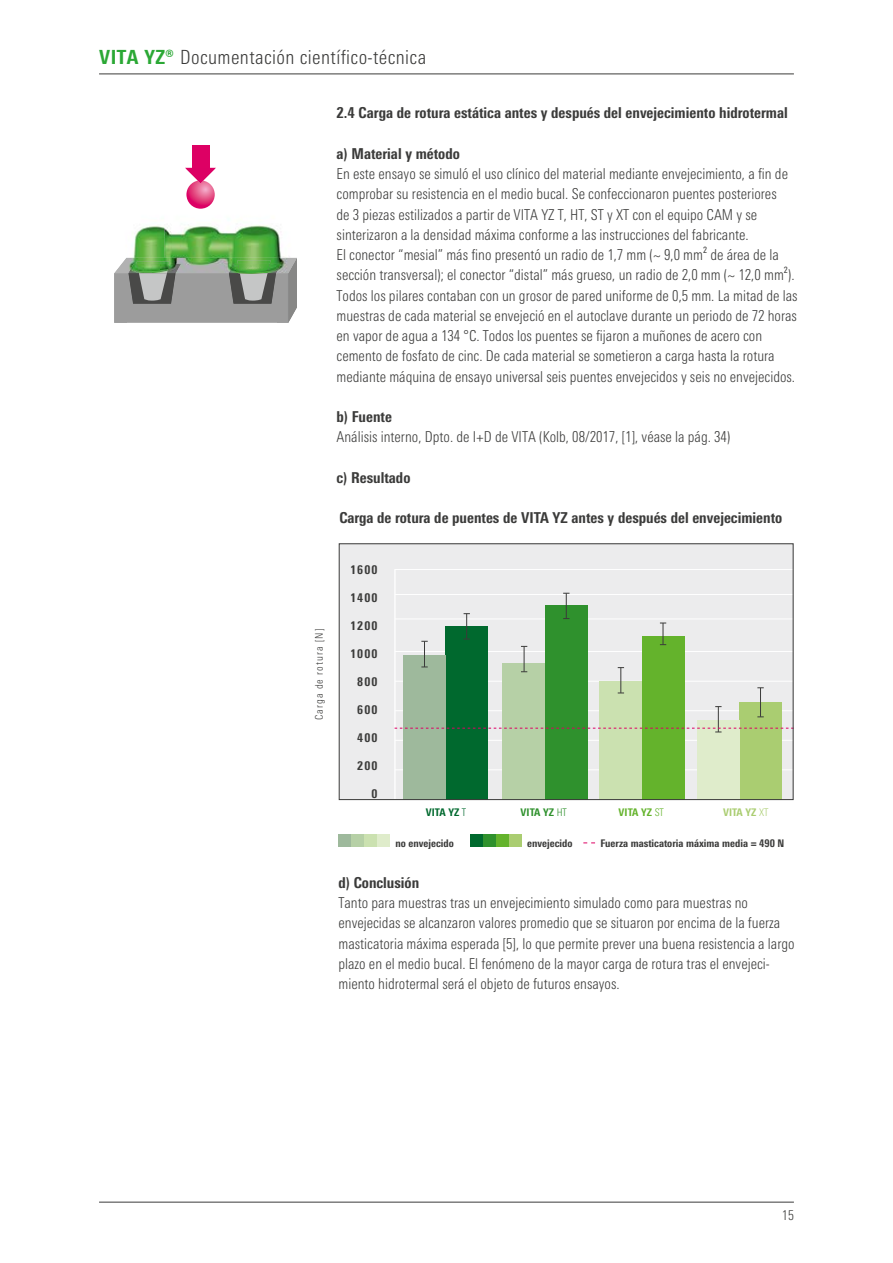
<style>
.page{position:relative;width:893px;height:1263px;background:#fff}
.page>*{position:absolute;margin:0;border:0;box-sizing:border-box;transform-origin:0 0}
.t1{font:300 condensed 19.5px "Univers Next Pro";letter-spacing:.02em;color:#3b3b3a}
.t2{font:300 condensed 15px/20.2px "Univers Next Pro";color:#3b3b3a}
.t3{font:800 condensed 15px "Univers Next Pro";color:#3b3b3a}
.t4{font:300 condensed 13.5px "Univers Next Pro";color:#3b3b3a}
.t5{font:800 condensed 12px "Univers Next Pro";letter-spacing:.1em;color:#3b3b3a}
.t6{font:800 condensed 10.5px "Univers Next Pro";color:#3b3b3a}
.t7{font:300 condensed 10.5px "Univers Next Pro";letter-spacing:.1em;color:#3b3b3a}
.t8{font:800 condensed 10.5px "Univers Next Pro";color:#2f912d}
.t9{font:800 condensed 10.5px "Univers Next Pro";color:#64b32c}
.t10{font:800 condensed 10.5px "Univers Next Pro";color:#aacd71}
.t11{font:800 condensed 10.5px "Univers Next Pro";color:#00692e}
.s1{font-weight:800;color:#2ba835}
.s2{font-weight:300}
</style>
<div class="page">
<hr style="left:99px;top:74px;width:695px;height:1px;background:#3b3b3a">
<hr style="left:99px;top:1202px;width:695px;height:1px;background:#3b3b3a">
<div style="left:192px;top:145px;width:17px;height:25px;background:#dd0064"></div>
<svg style="left:185px;top:168px;width:31px;height:1px"></svg>
<img style="left:127px;top:225px;width:170px;height:33px">
<img style="left:288px;top:273px;width:9px;height:50px">
<img style="left:114px;top:258px;width:183px;height:15px">
<img style="left:128px;top:264px;width:53px;height:9px">
<img style="left:186px;top:183px;width:29px;height:26px">
<img style="left:128px;top:273px;width:48px;height:31px">
<img style="left:136px;top:261px;width:34px;height:12px">
<img style="left:139px;top:273px;width:28px;height:28px">
<img style="left:229px;top:264px;width:52px;height:9px">
<img style="left:229px;top:273px;width:47px;height:31px">
<img style="left:237px;top:260px;width:34px;height:13px">
<img style="left:240px;top:273px;width:28px;height:28px">
<img style="left:186px;top:169px;width:29px;height:14px">
<div style="left:339px;top:544px;width:454px;height:256px;background:#ececed"></div>
<hr style="left:395px;top:569px;width:398px;height:1px;background:#fff">
<hr style="left:395px;top:740px;width:398px;height:1px;background:#fff">
<hr style="left:395px;top:769px;width:398px;height:1px;background:#fff">
<hr style="left:394px;top:569px;width:2px;height:230px;background:#fff">
<div style="left:445px;top:626px;width:43px;height:173px;background:#00692e"></div>
<div style="left:545px;top:605px;width:43px;height:194px;background:#2f912d"></div>
<div style="left:642px;top:636px;width:42px;height:163px;background:#64b32c"></div>
<div style="left:739px;top:702px;width:43px;height:97px;background:#aacd71"></div>
<div style="left:403px;top:655px;width:42px;height:144px;background:#9eb99c"></div>
<div style="left:502px;top:663px;width:43px;height:136px;background:#b6d0a6"></div>
<div style="left:599px;top:681px;width:43px;height:118px;background:#cbe1b0"></div>
<div style="left:697px;top:720px;width:42px;height:79px;background:#dfeccb"></div>
<svg style="left:395px;top:593px;width:399px;height:140px"></svg>
<div style="left:339px;top:544px;width:454px;height:256px;border:1px solid #3b3b3a"></div>
<div style="left:338px;top:834px;width:13px;height:13px;background:#9eb99c"></div>
<div style="left:351px;top:834px;width:13px;height:13px;background:#b6d0a6"></div>
<div style="left:364px;top:834px;width:13px;height:13px;background:#cbe1b0"></div>
<div style="left:377px;top:834px;width:12px;height:13px;background:#dfeccb"></div>
<div style="left:470px;top:834px;width:13px;height:13px;background:#00692e"></div>
<div style="left:483px;top:834px;width:13px;height:13px;background:#2f912d"></div>
<div style="left:496px;top:834px;width:13px;height:13px;background:#64b32c"></div>
<div style="left:509px;top:834px;width:12px;height:13px;background:#aacd71"></div>
<h1 class="t1" style="left:99px;top:46px;width:328px"><span class="s1">VITA YZ®</span> Documentación científico-técnica</h1>
<p class="t3" style="left:337px;top:104px;width:453px">2.4 Carga de rotura estática antes y después del envejecimiento hidrotermal</p>
<p class="t3" style="left:337px;top:145px;width:125px">a) Material y método</p>
<p class="t2" style="left:337px;top:164px;width:462px">En este ensayo se simuló el uso clínico del material mediante envejecimiento, a fin de comprobar su resistencia en el medio bucal. Se confeccionaron puentes posteriores<br>de 3 piezas estilizados a partir de VITA YZ T, HT, ST y XT con el equipo CAM y se sinterizaron a la densidad máxima conforme a las instrucciones del fabricante.<br>El conector “mesial” más fino presentó un radio de 1,7 mm (~ 9,0 mm² de área de la sección transversal); el conector “distal” más grueso, un radio de 2,0 mm (~ 12,0 mm²).<br>Todos los pilares contaban con un grosor de pared uniforme de 0,5 mm. La mitad de las muestras de cada material se envejeció en el autoclave durante un periodo de 72 horas en vapor de agua a 134 °C. Todos los puentes se fijaron a muñones de acero con cemento de fosfato de cinc. De cada material se sometieron a carga hasta la rotura mediante máquina de ensayo universal seis puentes envejecidos y seis no envejecidos.</p>
<p class="t3" style="left:337px;top:408px;width:57px">b) Fuente</p>
<p class="t2" style="left:337px;top:427px;width:395px">Análisis interno, Dpto. de I+D de VITA (Kolb, 08/2017, [1], véase la pág. 34)</p>
<p class="t3" style="left:337px;top:469px;width:75px">c) Resultado</p>
<p class="t3" style="left:339px;top:509px;width:444px">Carga de rotura de puentes de VITA YZ antes y después del envejecimiento</p>
<p class="t7" style="left:313px;top:720px;width:93px;rotate:-90deg">Carga de rotura [N]</p>
<p class="t5" style="left:350px;top:562px;width:29px">1600</p>
<p class="t5" style="left:350px;top:590px;width:29px">1400</p>
<p class="t5" style="left:350px;top:618px;width:29px">1200</p>
<p class="t5" style="left:350px;top:646px;width:29px">1000</p>
<p class="t5" style="left:357px;top:674px;width:22px">800</p>
<p class="t5" style="left:357px;top:702px;width:22px">600</p>
<p class="t5" style="left:357px;top:730px;width:22px">400</p>
<p class="t5" style="left:357px;top:758px;width:22px">200</p>
<p class="t5" style="left:372px;top:786px;width:7px">0</p>
<p class="t11" style="left:426px;top:806px;width:42px">VITA YZ <span class="s2">T</span></p>
<p class="t8" style="left:521px;top:806px;width:48px">VITA YZ <span class="s2">HT</span></p>
<p class="t9" style="left:619px;top:806px;width:47px">VITA YZ <span class="s2">ST</span></p>
<p class="t10" style="left:723px;top:806px;width:47px">VITA YZ <span class="s2">XT</span></p>
<p class="t6" style="left:600px;top:837px;width:186px">Fuerza masticatoria máxima media = 490 N</p>
<p class="t6" style="left:395px;top:837px;width:60px">no envejecido</p>
<p class="t6" style="left:527px;top:837px;width:47px">envejecido</p>
<p class="t3" style="left:338px;top:874px;width:82px">d) Conclusión</p>
<p class="t2" style="left:338px;top:893px;width:458px">Tanto para muestras tras un envejecimiento simulado como para muestras no envejecidas se alcanzaron valores promedio que se situaron por encima de la fuerza masticatoria máxima esperada [5], lo que permite prever una buena resistencia a largo plazo en el medio bucal. El fenómeno de la mayor carga de rotura tras el envejeci&shy;miento hidrotermal será el objeto de futuros ensayos.</p>
<p class="t4" style="left:782px;top:1207px;width:14px">15</p>
</div>
